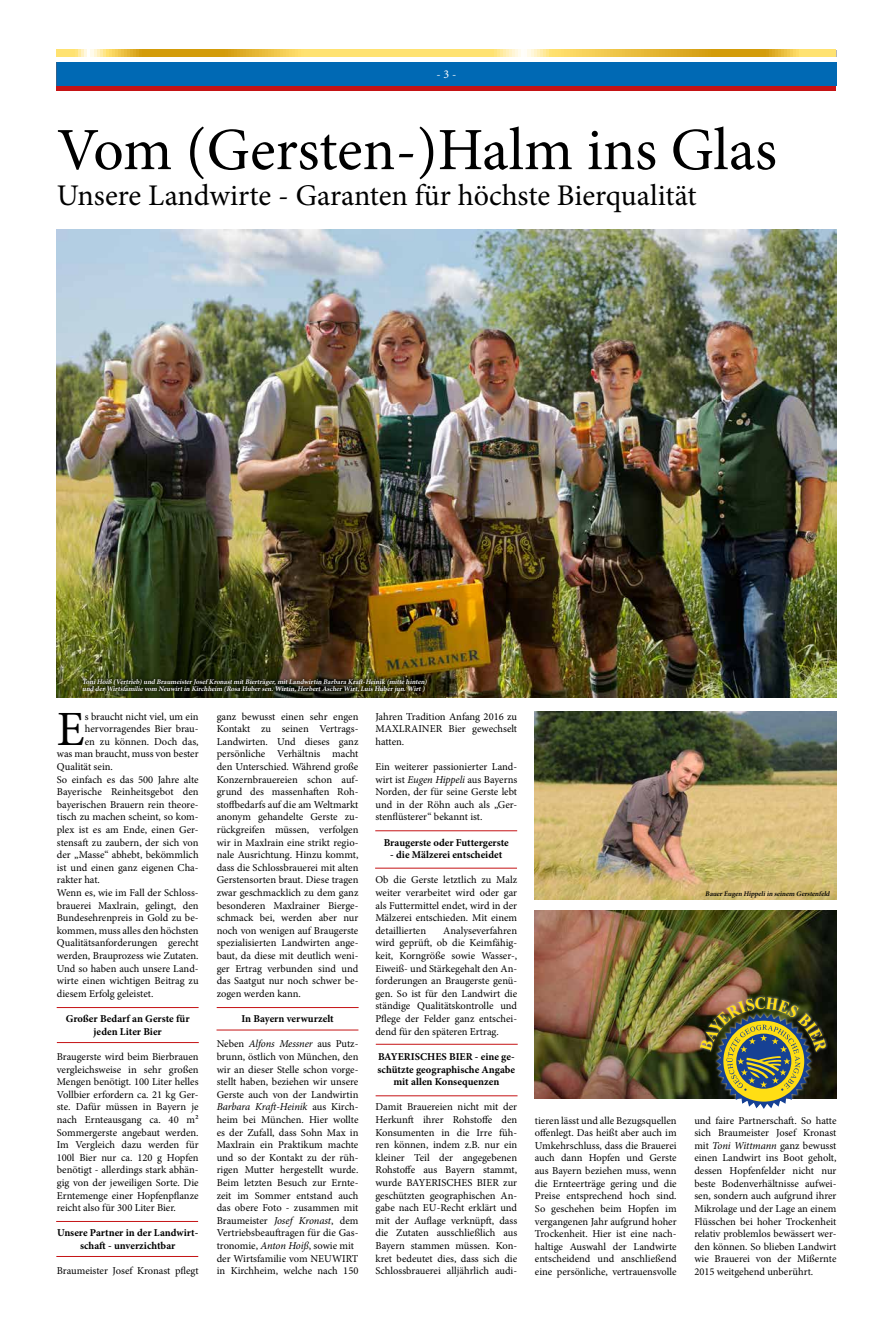
<style>
.page{position:relative;width:893px;height:1333px;background:#fff}
.page>*{position:absolute;margin:0;border:0;box-sizing:border-box;transform-origin:0 0}
.t1{font:60px "Minion Pro";letter-spacing:-.005em;color:#000}
.t2{font:49.3px "Minion Pro";color:#000}
.t3{font:30px "Minion Pro";letter-spacing:-.005em;color:#000}
.t4{font:12px "Minion Pro";color:#fff}
.t5{font:10.5px/12.6px "Minion Pro";color:#000;text-align:justify}
.t6{font:700 10.5px/12.6px "Minion Pro";color:#000;text-align:center}
.t7{font:italic 600 7px/7px "Minion Pro";color:#fff}
.t8{font:italic 600 7px "Minion Pro";color:#000}
.s1{font-style:italic}
</style>
<div class="page">
<svg style="left:57px;top:50px;width:779px;height:7px;background:#efc953"></svg>
<div style="left:57px;top:62px;width:779px;height:24px;background:#0069b4"></div>
<div style="left:57px;top:86px;width:779px;height:5px;background:#c51315"></div>
<img style="left:57px;top:230px;width:779px;height:467px">
<img style="left:535px;top:711px;width:301px;height:188px">
<img style="left:535px;top:910px;width:301px;height:187px">
<div style="left:697px;top:994px;width:131px;height:117px;background:#fff;opacity:.75"></div>
<img style="left:700px;top:997px;width:126px;height:113px">
<hr style="left:57px;top:1007px;width:142px;height:1px;background:#c51315">
<hr style="left:57px;top:1041px;width:142px;height:1px;background:#c51315">
<hr style="left:56px;top:1220px;width:142px;height:1px;background:#c51315">
<hr style="left:56px;top:1255px;width:142px;height:1px;background:#c51315">
<hr style="left:217px;top:1007px;width:142px;height:1px;background:#c51315">
<hr style="left:217px;top:1029px;width:141px;height:1px;background:#c51315">
<hr style="left:375px;top:830px;width:142px;height:1px;background:#c51315">
<hr style="left:375px;top:867px;width:142px;height:1px;background:#c51315">
<hr style="left:376px;top:1043px;width:142px;height:1px;background:#c51315">
<hr style="left:376px;top:1095px;width:141px;height:1px;background:#c51315">
<svg style="left:81px;top:676px;width:348px;height:18px;background:#26290e"></svg>
<p class="t4" style="left:437px;top:66px;width:21px">- 3 -</p>
<h1 class="t1" style="left:57px;top:110px;width:722px">Vom (Gersten-)Halm ins Glas</h1>
<h3 class="t3" style="left:57px;top:175px;width:641px">Unsere Landwirte - Garanten für höchste Bierqualität</h3>
<p class="t7" style="left:82px;top:677px;width:348px">ToniHoiß (Vertrieb)und BraumeisterJosef KronastmitBierträger,mitLandwirtin Barbara Kraft-Heinik (mittehinten) und derWirtsfamilievom Neuwirtin Kirchheim (Rosa Hubersen.Wirtin,HerbertAscherWirt,LuisHuberj un.Wirt)</p>
<h2 class="t2" style="left:57px;top:696px;width:29px">E</h2>
<p class="t5" style="left:85px;top:710px;width:115px">s braucht nicht viel, um ein</p>
<p class="t5" style="left:85px;top:722px;width:115px">hervorragendes Bier brau-</p>
<p class="t5" style="left:85px;top:735px;width:115px">en zu können. Doch das,</p>
<p class="t5" style="left:57px;top:747px;width:143px">was man braucht, muss von bester</p>
<p class="t5" style="left:57px;top:760px;width:58px">Qualität sein.</p>
<p class="t5" style="left:57px;top:773px;width:143px">So einfach es das 500 Jahre alte</p>
<p class="t5" style="left:57px;top:785px;width:143px">Bayerische Reinheitsgebot den</p>
<p class="t5" style="left:57px;top:798px;width:143px">bayerischen Brauern rein theore-</p>
<p class="t5" style="left:57px;top:810px;width:143px">tisch zu machen scheint, so kom-</p>
<p class="t5" style="left:57px;top:823px;width:143px">plex ist es am Ende, einen Ger-</p>
<p class="t5" style="left:57px;top:836px;width:143px">stensaft zu zaubern, der sich von</p>
<p class="t5" style="left:57px;top:848px;width:143px">der „Masse“ abhebt, bekömmlich</p>
<p class="t5" style="left:57px;top:861px;width:143px">ist und einen ganz eigenen Cha-</p>
<p class="t5" style="left:57px;top:873px;width:45px">rakter hat.</p>
<p class="t5" style="left:57px;top:886px;width:143px">Wenn es, wie im Fall der Schloss-</p>
<p class="t5" style="left:57px;top:899px;width:143px">brauerei Maxlrain, gelingt, den</p>
<p class="t5" style="left:57px;top:911px;width:143px">Bundesehrenpreis in Gold zu be-</p>
<p class="t5" style="left:57px;top:924px;width:143px">kommen, muss alles den höchsten</p>
<p class="t5" style="left:57px;top:936px;width:143px">Qualitätsanforderungen gerecht</p>
<p class="t5" style="left:57px;top:949px;width:143px">werden, Brauprozess wie Zutaten.</p>
<p class="t5" style="left:57px;top:962px;width:143px">Und so haben auch unsere Land-</p>
<p class="t5" style="left:57px;top:974px;width:143px">wirte einen wichtigen Beitrag zu</p>
<p class="t5" style="left:57px;top:987px;width:98px">diesem Erfolg geleistet.</p>
<p class="t6" style="left:66px;top:1012px;width:125px">Großer Bedarf an Gerste für jeden Liter Bier</p>
<p class="t5" style="left:57px;top:1050px;width:143px">Braugerste wird beim Bierbrauen vergleichsweise in sehr großen Mengen benötigt. 100 Liter helles Vollbier erfordern ca. 21 kg Ger&shy;ste. Dafür müssen in Bayern je nach Ernteausgang ca. 40 m²<br>Sommergerste angebaut werden.<br>Im Vergleich dazu werden für 100l Bier nur ca. 120 g Hopfen benötigt - allerdings stark abhän&shy;gig von der jeweiligen Sorte. Die Erntemenge einer Hopfenpflanze reicht also für 300 Liter Bier.</p>
<p class="t6" style="left:57px;top:1226px;width:143px">Unsere Partner in der Landwirt&shy;schaft - unverzichtbar</p>
<p class="t5" style="left:57px;top:1264px;width:143px">Braumeister Josef Kronast pflegt</p>
<p class="t5" style="left:217px;top:710px;width:143px">ganz bewusst einen sehr engen Kontakt zu seinen Vertrags-Landwirten. Und dieses ganz persönliche Verhältnis macht den Unterschied. Während große Konzernbrauereien schon auf&shy;grund des massenhaften Roh&shy;stoffbedarfs auf die am Weltmarkt anonym gehandelte Gerste zu&shy;rückgreifen müssen, verfolgen wir in Maxlrain eine strikt regio&shy;nale Ausrichtung. Hinzu kommt, dass die Schlossbrauerei mit alten Gerstensorten braut. Diese tragen zwar geschmacklich zu dem ganz besonderen Maxlrainer Bierge&shy;schmack bei, werden aber nur noch von wenigen auf Braugerste spezialisierten Landwirten ange&shy;baut, da diese mit deutlich weni&shy;ger Ertrag verbunden sind und das Saatgut nur noch schwer be&shy;zogen werden kann.</p>
<p class="t6" style="left:241px;top:1012px;width:94px">In Bayern verwurzelt</p>
<p class="t5" style="left:217px;top:1037px;width:143px;text-align:left">Neben <span class="s1">Alfons Messner</span> aus Putz&shy;brunn, östlich von München, den wir an dieser Stelle schon vorge&shy;stellt haben, beziehen wir unsere<br>Gerste auch von der Landwirtin<br><span class="s1">Barbara Kraft-Heinik</span> aus Kirch&shy;heim bei München. Hier wollte es der Zufall, dass Sohn Max in<br>Maxlrain ein Praktikum machte und so der Kontakt zu der rüh&shy;rigen Mutter hergestellt wurde.<br>Beim letzten Besuch zur Ernte&shy;zeit im Sommer entstand auch das obere Foto - zusammen mit<br>Braumeister <span class="s1">Josef Kronast</span>, dem<br>Vertriebsbeauftragen für die Gas&shy;tronomie, <span class="s1">Anton Hoiß</span>, sowie mit der Wirtsfamilie vom NEUWIRT in Kirchheim, welche nach 150</p>
<p class="t5" style="left:375px;top:710px;width:143px">Jahren Tradition Anfang 2016 zu MAXLRAINER Bier gewechselt hatten.</p>
<p class="t5" style="left:375px;top:760px;width:143px">Ein weiterer passionierter Land&shy;wirt ist <span class="s1">Eugen Hippeli</span> aus Bayerns Norden, der für seine Gerste lebt und in der Röhn auch als „Ger&shy;stenflüsterer“ bekannt ist.</p>
<p class="t6" style="left:384px;top:835px;width:127px">Braugerste oder Futtergerste</p>
<p class="t6" style="left:390px;top:848px;width:114px">- die Mälzerei entscheidet</p>
<p class="t5" style="left:375px;top:873px;width:143px">Ob die Gerste letztlich zu Malz weiter verarbeitet wird oder gar als Futtermittel endet, wird in der Mälzerei entschieden. Mit einem detaillierten</p>
<p class="t5" style="left:375px;top:924px;width:143px;text-indent:68px">Analyseverfahren wird geprüft, ob die Keimfähig&shy;keit, Korngröße sowie Wasser-, Eiweiß- und Stärkegehalt den An&shy;forderungen an Braugerste genü&shy;gen. So ist für den Landwirt die ständige Qualitätskontrolle und Pflege der Felder ganz entschei&shy;dend für den späteren Ertrag.</p>
<p class="t6" style="left:377px;top:1050px;width:139px">BAYERISCHES BIER - eine ge&shy;schützte geographische Angabe mit allen Konsequenzen</p>
<p class="t5" style="left:375px;top:1100px;width:143px">Damit Brauereien nicht mit der Herkunft ihrer Rohstoffe den Konsumenten in die Irre füh&shy;ren können, indem z.B. nur ein kleiner Teil der angegebenen Rohstoffe aus Bayern stammt, wurde BAYERISCHES BIER zur geschützten geographischen An&shy;gabe nach EU-Recht erklärt und mit der Auflage verknüpft, dass die Zutaten ausschließlich aus Bayern stammen müssen. Kon&shy;kret bedeutet dies, dass sich die Schlossbrauerei alljährlich audi-</p>
<p class="t8" style="left:705px;top:889px;width:128px">BauerEugen Hippeliin seinem Gerstenfeld</p>
<p class="t5" style="left:535px;top:1113px;width:143px">tieren lässt und alle Bezugsquellen offenlegt. Das heißt aber auch im Umkehrschluss, dass die Brauerei auch dann Hopfen und Gerste aus Bayern beziehen muss, wenn die Ernteerträge gering und die Preise entsprechend hoch sind.<br>So geschehen beim Hopfen im vergangenen Jahr aufgrund hoher Trockenheit. Hier ist eine nach&shy;haltige Auswahl der Landwirte entscheidend und anschließend eine persönliche, vertrauensvolle</p>
<p class="t5" style="left:694px;top:1113px;width:144px">und faire Partnerschaft. So hatte sich Braumeister Josef Kronast mit <span class="s1">Toni Wittmann</span> ganz bewusst einen Landwirt ins Boot geholt, dessen Hopfenfelder nicht nur beste Bodenverhältnisse aufwei&shy;sen, sondern auch aufgrund ihrer Mikrolage und der Lage an einem Flüsschen bei hoher Trockenheit relativ problemlos bewässert wer&shy;den können. So blieben Landwirt wie Brauerei von der Mißernte 2015 weitgehend unberührt.</p>
</div>
